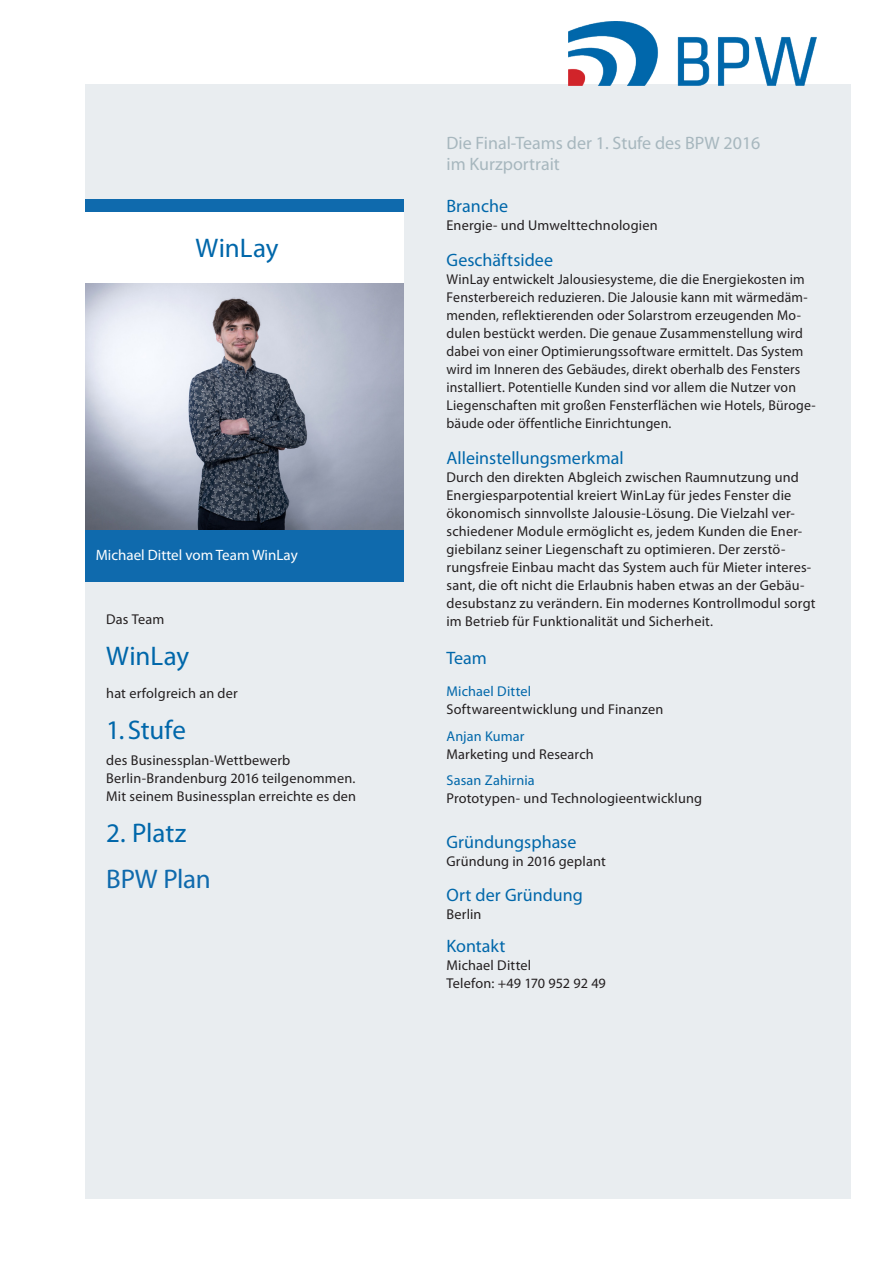
<style>
.page{position:relative;width:893px;height:1263px;background:#fff}
.page>*{position:absolute;margin:0;border:0;box-sizing:border-box;transform-origin:0 0}
.Text{font:27px "Myriad Pro";color:#0067aa}
.Text-2{font:27px "Myriad Pro";letter-spacing:-.015em;color:#0f6aad}
.Überschrift_1{font:18px "Myriad Pro";letter-spacing:.005em;color:#0067aa}
.t1{font:18px/21.6px "Myriad Pro";color:#a7b7be}
.Namen{font:18px "Myriad Pro";color:#0067aa}
.Text-3{font:18px "Myriad Pro";color:#0067aa}
.t2{font:15px "Myriad Pro";color:#fff}
.Überschrift_1-2{font:14.25px/18px "Myriad Pro";letter-spacing:.015em;color:#231f20}
.Namen-2{font:14.25px/18px "Myriad Pro";letter-spacing:.01em;color:#231f20}
.Text-4{font:14.25px "Myriad Pro";letter-spacing:.01em;color:#231f20}
.s1{color:#0067aa}
</style>
<div class="page">
<div style="left:85px;top:84px;width:765px;height:1114px;background:#e9edf0"></div>
<div style="left:85px;top:199px;width:319px;height:383px;background:#0f6aad"></div>
<div style="left:85px;top:212px;width:319px;height:72px;background:#fff"></div>
<img style="left:569px;top:22px;width:247px;height:63px">
<img style="left:85px;top:284px;width:318px;height:246px">
<p class="Text" style="left:196px;top:231px;width:84px">WinLay</p>
<p class="t2" style="left:96px;top:545px;width:204px">Michael Dittel vom Team WinLay</p>
<p class="Text-4" style="left:106px;top:611px;width:60px">Das Team</p>
<p class="Text" style="left:106px;top:640px;width:84px">WinLay</p>
<p class="Text-4" style="left:106px;top:684px;width:133px">hat erfolgreich an der</p>
<p class="Text" style="left:106px;top:713px;width:81px">1. Stufe</p>
<p class="Text-4" style="left:106px;top:752px;width:186px">des Businessplan-Wettbewerb</p>
<p class="Text-4" style="left:106px;top:770px;width:251px">Berlin-Brandenburg 2016 teilgenommen.</p>
<p class="Text-4" style="left:106px;top:788px;width:251px">Mit seinem Businessplan erreichte es den</p>
<p class="Text" style="left:106px;top:817px;width:82px">2. Platz</p>
<p class="Text-2" style="left:106px;top:862px;width:106px">BPW Plan</p>
<p class="t1" style="left:446px;top:132px;width:316px">Die Final-Teams der 1. Stufe des BPW 2016 im Kurzportrait</p>
<p class="Überschrift_1" style="left:446px;top:195px;width:63px">Branche</p>
<p class="Überschrift_1-2" style="left:446px;top:216px;width:213px">Energie- und Umwelttechnologien</p>
<p class="Überschrift_1" style="left:446px;top:249px;width:108px">Geschäftsidee</p>
<p class="Überschrift_1-2" style="left:446px;top:270px;width:371px">WinLay entwickelt Jalousiesysteme, die die Energiekosten im Fensterbereich reduzieren. Die Jalousie kann mit wärmedäm&shy;menden, reflektierenden oder Solarstrom erzeugenden Mo&shy;dulen bestückt werden. Die genaue Zusammenstellung wird dabei von einer Optimierungssoftware ermittelt. Das System wird im Inneren des Gebäudes, direkt oberhalb des Fensters installiert. Potentielle Kunden sind vor allem die Nutzer von Liegenschaften mit großen Fensterflächen wie Hotels, Büroge&shy;bäude oder öffentliche Einrichtungen.</p>
<p class="Überschrift_1" style="left:446px;top:447px;width:179px">Alleinstellungsmerkmal</p>
<p class="Überschrift_1-2" style="left:446px;top:468px;width:371px">Durch den direkten Abgleich zwischen Raumnutzung und Energiesparpotential kreiert WinLay für jedes Fenster die ökonomisch sinnvollste Jalousie-Lösung. Die Vielzahl ver&shy;schiedener Module ermöglicht es, jedem Kunden die Ener&shy;giebilanz seiner Liegenschaft zu optimieren. Der zerstö&shy;rungsfreie Einbau macht das System auch für Mieter interes&shy;sant, die oft nicht die Erlaubnis haben etwas an der Gebäu&shy;desubstanz zu verändern. Ein modernes Kontrollmodul sorgt im Betrieb für Funktionalität und Sicherheit.</p>
<p class="Text-3" style="left:446px;top:647px;width:42px">Team</p>
<p class="Namen-2" style="left:446px;top:682px;width:218px"><span class="s1">Michael Dittel<br></span>Softwareentwicklung und Finanzen</p>
<p class="Namen-2" style="left:446px;top:727px;width:149px"><span class="s1">Anjan Kumar<br></span>Marketing und Research</p>
<p class="Namen-2" style="left:446px;top:771px;width:257px"><span class="s1">Sasan Zahirnia<br></span>Prototypen- und Technologieentwicklung</p>
<p class="Namen" style="left:446px;top:831px;width:132px">Gründungsphase</p>
<p class="Namen-2" style="left:446px;top:852px;width:161px">Gründung in 2016 geplant</p>
<p class="Überschrift_1" style="left:446px;top:884px;width:138px">Ort der Gründung</p>
<p class="Überschrift_1-2" style="left:446px;top:905px;width:37px">Berlin</p>
<p class="Überschrift_1" style="left:446px;top:934px;width:61px">Kontakt</p>
<p class="Überschrift_1-2" style="left:446px;top:956px;width:161px">Michael Dittel<br>Telefon: +49 170 952 92 49</p>
</div>
